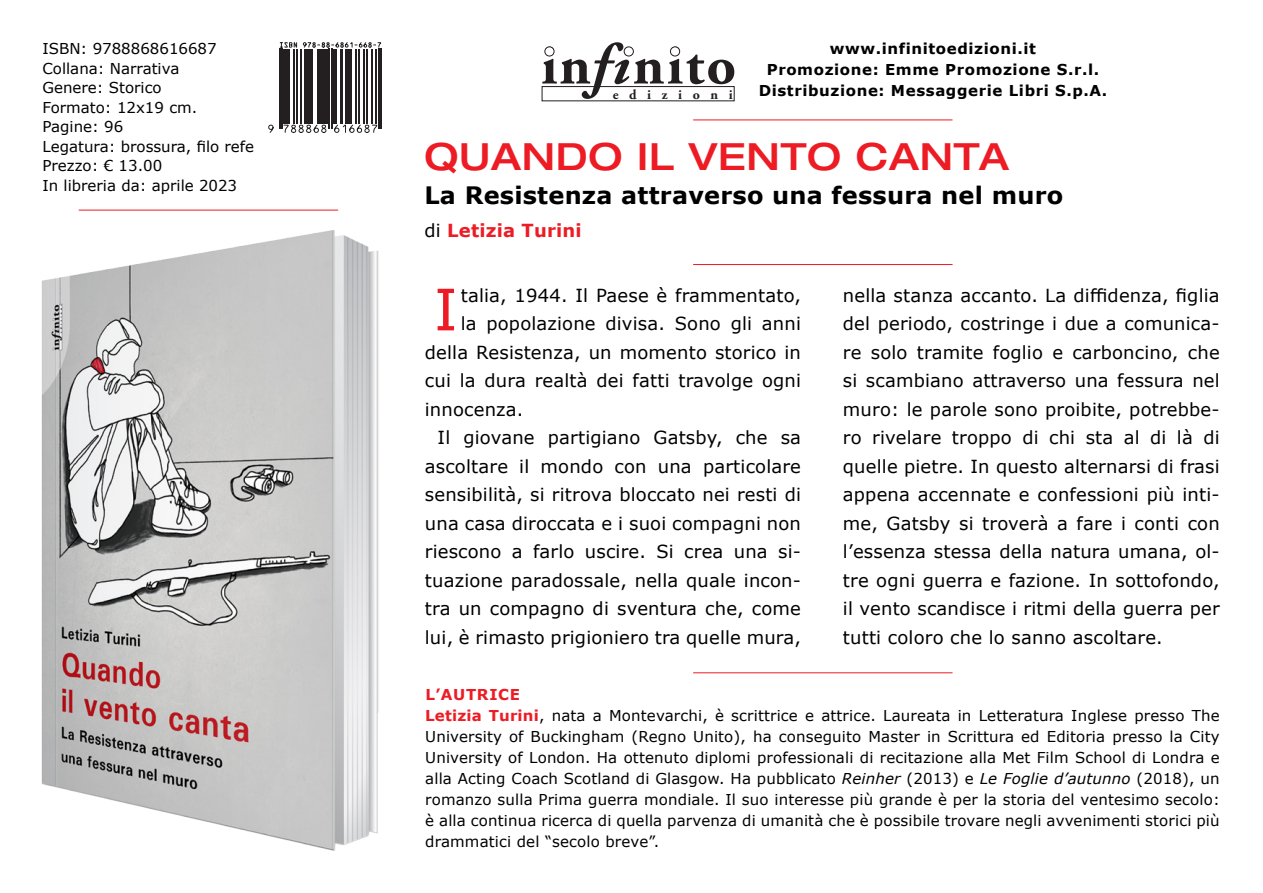
<style>
.page{position:relative;width:1263px;height:893px;background:#fff}
.page>*{position:absolute;margin:0;border:0;box-sizing:border-box;transform-origin:0 0}
.t1{font:700 57.6px "Adobe Garamond Pro";letter-spacing:.04em;color:#231f20}
.t2{font:57.15px "Verdana";color:#ed1c24}
.t3{font:500 expanded 37.5px "Helvetica Neue LT Std";letter-spacing:.02em;color:#ed1c24}
.t4{font:700 24px "Verdana";letter-spacing:.01em;color:#000}
.t5{font:18px/28.5px "Verdana";letter-spacing:.01em;color:#000;text-align:justify}
.t6{font:700 18px "Verdana";letter-spacing:.01em;color:#ed1c24}
.t7{font:15px/19.5px "Verdana";letter-spacing:.01em;color:#000}
.t8{font:700 15px/21px "Verdana";letter-spacing:.04em;color:#000;text-align:center}
.t9{font:700 13.95px "Adobe Garamond Pro";letter-spacing:.765em;color:#231f20}
.s1{font-style:italic}
.s2{font-weight:400;color:#000}
.s3{font-weight:700;color:#ed1c24}
</style>
<div class="page">
<div style="left:542px;top:86px;width:192px;height:15px;border:1px solid #231f20"></div>
<div style="left:624px;top:47px;width:10px;height:9px;border:1px solid #231f20;border-radius:50%"></div>
<div style="left:670px;top:47px;width:10px;height:9px;border:1px solid #231f20;border-radius:50%"></div>
<div style="left:545px;top:47px;width:9px;height:9px;border:1px solid #231f20;border-radius:50%"></div>
<svg style="left:279px;top:42px;width:103px;height:87px"></svg>
<hr style="left:279px;top:49px;width:1px;height:80px;background:#231f20">
<hr style="left:281px;top:49px;width:1px;height:80px;background:#231f20">
<hr style="left:283px;top:49px;width:4px;height:74px;background:#231f20">
<hr style="left:288px;top:49px;width:2px;height:74px;background:#231f20">
<hr style="left:293px;top:49px;width:1px;height:74px;background:#231f20">
<hr style="left:296px;top:49px;width:2px;height:74px;background:#231f20">
<hr style="left:301px;top:49px;width:1px;height:74px;background:#231f20">
<hr style="left:304px;top:49px;width:1px;height:74px;background:#231f20">
<hr style="left:306px;top:49px;width:2px;height:74px;background:#231f20">
<hr style="left:309px;top:49px;width:4px;height:74px;background:#231f20">
<hr style="left:317px;top:49px;width:1px;height:74px;background:#231f20">
<hr style="left:319px;top:49px;width:1px;height:74px;background:#231f20">
<hr style="left:321px;top:49px;width:2px;height:74px;background:#231f20">
<hr style="left:325px;top:49px;width:3px;height:74px;background:#231f20">
<hr style="left:329px;top:49px;width:1px;height:80px;background:#231f20">
<hr style="left:331px;top:49px;width:1px;height:80px;background:#231f20">
<hr style="left:333px;top:49px;width:1px;height:74px;background:#231f20">
<hr style="left:335px;top:49px;width:1px;height:74px;background:#231f20">
<hr style="left:341px;top:49px;width:2px;height:74px;background:#231f20">
<hr style="left:345px;top:49px;width:2px;height:74px;background:#231f20">
<hr style="left:348px;top:49px;width:1px;height:74px;background:#231f20">
<hr style="left:350px;top:49px;width:2px;height:74px;background:#231f20">
<hr style="left:356px;top:49px;width:1px;height:74px;background:#231f20">
<hr style="left:358px;top:49px;width:1px;height:74px;background:#231f20">
<hr style="left:363px;top:49px;width:1px;height:74px;background:#231f20">
<hr style="left:367px;top:49px;width:1px;height:74px;background:#231f20">
<hr style="left:371px;top:49px;width:1px;height:74px;background:#231f20">
<hr style="left:375px;top:49px;width:1px;height:74px;background:#231f20">
<hr style="left:379px;top:49px;width:1px;height:80px;background:#231f20">
<hr style="left:381px;top:49px;width:1px;height:80px;background:#231f20">
<svg style="left:268px;top:124px;width:110px;height:9px"></svg>
<svg style="left:280px;top:42px;width:101px;height:6px"></svg>
<hr style="left:693px;top:672px;width:259px;height:1px;background:#ed1c24">
<hr style="left:693px;top:264px;width:259px;height:1px;background:#ed1c24">
<hr style="left:79px;top:210px;width:259px;height:1px;background:#ed1c24">
<hr style="left:693px;top:120px;width:259px;height:1px;background:#ed1c24">
<img style="left:41px;top:230px;width:338px;height:621px">
<p class="t7" style="left:43px;top:39px;width:213px">ISBN: 9788868616687<br>Collana: Narrativa<br>Genere: Storico<br>Formato: 12x19 cm.<br>Pagine: 96<br>Legatura: brossura, filo refe<br>Prezzo: € 13.00<br>In libreria da: aprile 2023</p>
<h1 class="t1" style="left:541px;top:32px;width:197px">in<span class="s1">fi</span>nito</h1>
<p class="t8" style="left:759px;top:38px;width:350px">www.infinitoedizioni.it<br>Promozione: Emme Promozione S.r.l.<br>Distribuzione: Messaggerie Libri S.p.A.</p>
<p class="t9" style="left:613px;top:86px;width:122px">edizioni</p>
<h3 class="t3" style="left:424px;top:133px;width:586px">QUANDO IL VENTO CANTA</h3>
<h3 class="t4" style="left:424px;top:179px;width:640px">La Resistenza attraverso una fessura nel muro</h3>
<p class="t6" style="left:424px;top:218px;width:159px"><span class="s2">di</span> Letizia Turini</p>
<h2 class="t2" style="left:434px;top:270px;width:26px">I</h2>
<p class="t5" style="left:461px;top:281px;width:342px">talia, 1944. Il Paese è frammentato,</p>
<p class="t5" style="left:461px;top:309px;width:342px">la popolazione divisa. Sono gli anni</p>
<p class="t5" style="left:425px;top:338px;width:378px">della Resistenza, un momento storico in</p>
<p class="t5" style="left:425px;top:366px;width:378px">cui la dura realtà dei fatti travolge ogni</p>
<p class="t5" style="left:425px;top:395px;width:100px">innocenza.</p>
<p class="t5" style="left:438px;top:423px;width:365px">Il giovane partigiano Gatsby, che sa</p>
<p class="t5" style="left:425px;top:452px;width:378px">ascoltare il mondo con una particolare</p>
<p class="t5" style="left:425px;top:480px;width:378px">sensibilità, si ritrova bloccato nei resti di</p>
<p class="t5" style="left:425px;top:509px;width:378px">una casa diroccata e i suoi compagni non</p>
<p class="t5" style="left:425px;top:537px;width:378px">riescono a farlo uscire. Si crea una si-</p>
<p class="t5" style="left:425px;top:566px;width:378px">tuazione paradossale, nella quale incon-</p>
<p class="t5" style="left:425px;top:594px;width:378px">tra un compagno di sventura che, come</p>
<p class="t5" style="left:425px;top:623px;width:378px">lui, è rimasto prigioniero tra quelle mura,</p>
<p class="t5" style="left:843px;top:281px;width:378px">nella stanza accanto. La diffidenza, figlia del periodo, costringe i due a comunica&shy;re solo tramite foglio e carboncino, che si scambiano attraverso una fessura nel muro: le parole sono proibite, potrebbe&shy;ro rivelare troppo di chi sta al di là di quelle pietre. In questo alternarsi di frasi appena accennate e confessioni più inti&shy;me, Gatsby si troverà a fare i conti con l’essenza stessa della natura umana, ol&shy;tre ogni guerra e fazione. In sottofondo, il vento scandisce i ritmi della guerra per tutti coloro che lo sanno ascoltare.</p>
<p class="t7" style="left:425px;top:684px;width:796px;line-height:21px"><span class="s3">L’AUTRICE<br>Letizia Turini</span>, nata a Montevarchi, è scrittrice e attrice. Laureata in Letteratura Inglese presso The University of Buckingham (Regno Unito), ha conseguito Master in Scrittura ed Editoria presso la City University of London. Ha ottenuto diplomi professionali di recitazione alla Met Film School di Londra e alla Acting Coach Scotland di Glasgow. Ha pubblicato <span class="s1">Reinher</span> (2013) e <span class="s1">Le Foglie d’autunno</span> (2018), un romanzo sulla Prima guerra mondiale. Il suo interesse più grande è per la storia del ventesimo secolo: è alla continua ricerca di quella parvenza di umanità che è possibile trovare negli avvenimenti storici più drammatici del “secolo breve”.</p>
</div>
